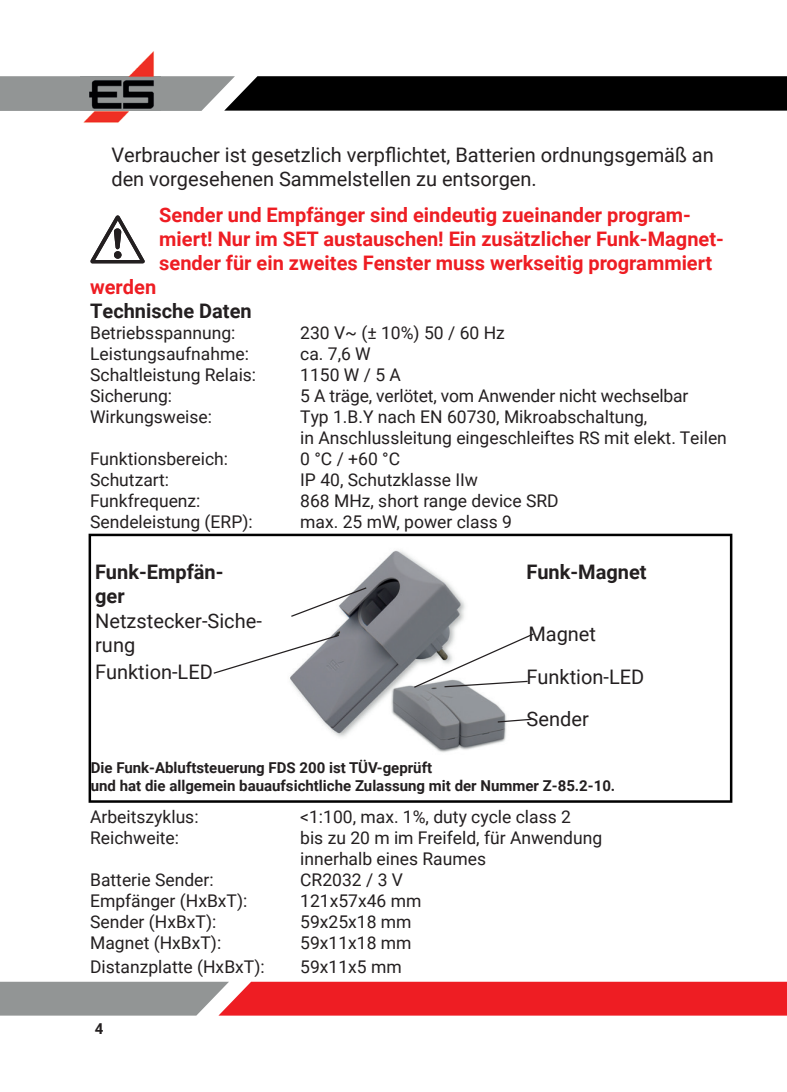
<style>
.page{position:relative;width:787px;height:1092px;background:#fff}
.page>*{position:absolute;margin:0;border:0;box-sizing:border-box;transform-origin:0 0}
.t1{font:700 20px/24px "Roboto";color:#ee1d23}
.t2{font:20px/24px "Roboto";color:#231f20}
.t3{font:700 20px/24px "Roboto";color:#231f20}
.t4{font:17.5px/21px "Roboto";color:#231f20}
.t5{font:700 15px/18px "Roboto";color:#231f20}
</style>
<div class="page">
<svg style="left:0;top:76px;width:787px;height:35px;background:#282828"></svg>
<img style="left:83px;top:51px;width:71px;height:72px">
<img style="left:80px;top:76px;width:80px;height:35px">
<svg style="left:0;top:981px;width:787px;height:34px;background:#d6474b"></svg>
<svg style="left:90px;top:215px;width:55px;height:48px"></svg>
<svg style="left:89px;top:533px;width:643px;height:269px"></svg>
<p class="t2" style="left:111px;top:142px;width:604px">Verbraucher ist gesetzlich verpflichtet, Batterien ordnungsgemäß an den vorgesehenen Sammelstellen zu entsorgen.</p>
<p class="t1" style="left:159px;top:202px;width:566px">Sender und Empfänger sind eindeutig zueinander program&shy;miert! Nur im SET austauschen! Ein zusätzlicher Funk-Magnet&shy;sender für ein zweites Fenster muss werkseitig programmiert</p>
<p class="t1" style="left:90px;top:274px;width:68px">werden</p>
<p class="t3" style="left:90px;top:298px;width:163px">Technische Daten</p>
<p class="t4" style="left:90px;top:322px;width:147px">Betriebsspannung:</p>
<p class="t4" style="left:300px;top:322px;width:206px">230 V~ (± 10%) 50 / 60 Hz</p>
<p class="t4" style="left:90px;top:343px;width:160px">Leistungsaufnahme:</p>
<p class="t4" style="left:300px;top:343px;width:72px">ca. 7,6 W</p>
<p class="t4" style="left:90px;top:364px;width:168px">Schaltleistung Relais:</p>
<p class="t4" style="left:300px;top:364px;width:102px">1150 W / 5 A</p>
<p class="t4" style="left:90px;top:385px;width:83px">Sicherung:</p>
<p class="t4" style="left:300px;top:385px;width:390px">5 A träge, verlötet, vom Anwender nicht wechselbar</p>
<p class="t4" style="left:90px;top:406px;width:123px">Wirkungsweise:</p>
<p class="t4" style="left:300px;top:406px;width:428px">Typ 1.B.Y nach EN 60730, Mikroabschaltung,<br>in Anschlussleitung eingeschleiftes RS mit elekt. Teilen</p>
<p class="t4" style="left:90px;top:448px;width:139px">Funktionsbereich:</p>
<p class="t4" style="left:300px;top:448px;width:101px">0 °C / +60 °C</p>
<p class="t4" style="left:90px;top:469px;width:81px">Schutzart:</p>
<p class="t4" style="left:300px;top:469px;width:179px">IP 40, Schutzklasse IIw</p>
<p class="t4" style="left:90px;top:490px;width:112px">Funkfrequenz:</p>
<p class="t4" style="left:300px;top:490px;width:260px">868 MHz, short range device SRD</p>
<p class="t4" style="left:90px;top:511px;width:164px">Sendeleistung (ERP):</p>
<p class="t4" style="left:300px;top:511px;width:213px">max. 25 mW, power class 9</p>
<p class="t3" style="left:95px;top:559px;width:130px">Funk-Empfän&shy;ger</p>
<p class="t3" style="left:526px;top:559px;width:122px">Funk-Magnet</p>
<p class="t2" style="left:528px;top:621px;width:69px">Magnet</p>
<p class="t2" style="left:95px;top:608px;width:168px">Netzstecker-Siche&shy;rung</p>
<p class="t2" style="left:95px;top:658px;width:119px">Funktion-LED</p>
<p class="t2" style="left:526px;top:663px;width:119px">Funktion-LED</p>
<p class="t2" style="left:526px;top:706px;width:64px">Sender</p>
<p class="t5" style="left:91px;top:757px;width:526px">Die Funk-Abluftsteuerung FDS 200 ist TÜV-geprüft<br>und hat die allgemein bauaufsichtliche Zulassung mit der Nummer Z-85.2-10.</p>
<p class="t4" style="left:90px;top:805px;width:110px">Arbeitszyklus:</p>
<p class="t4" style="left:300px;top:805px;width:272px">&lt;1:100, max. 1%, duty cycle class 2</p>
<p class="t4" style="left:90px;top:826px;width:91px">Reichweite:</p>
<p class="t4" style="left:300px;top:826px;width:303px">bis zu 20 m im Freifeld, für Anwendung innerhalb eines Raumes</p>
<p class="t4" style="left:90px;top:868px;width:125px">Batterie Sender:</p>
<p class="t4" style="left:300px;top:868px;width:104px">CR2032 / 3 V</p>
<p class="t4" style="left:90px;top:889px;width:159px">Empfänger (HxBxT):</p>
<p class="t4" style="left:300px;top:889px;width:123px">121x57x46 mm</p>
<p class="t4" style="left:90px;top:910px;width:128px">Sender (HxBxT):</p>
<p class="t4" style="left:300px;top:910px;width:113px">59x25x18 mm</p>
<p class="t4" style="left:90px;top:931px;width:133px">Magnet (HxBxT):</p>
<p class="t4" style="left:300px;top:931px;width:113px">59x11x18 mm</p>
<p class="t4" style="left:90px;top:955px;width:176px">Distanzplatte (HxBxT):</p>
<p class="t4" style="left:300px;top:955px;width:103px">59x11x5 mm</p>
<p class="t5" style="left:95px;top:1019px;width:10px">4</p>
</div>
